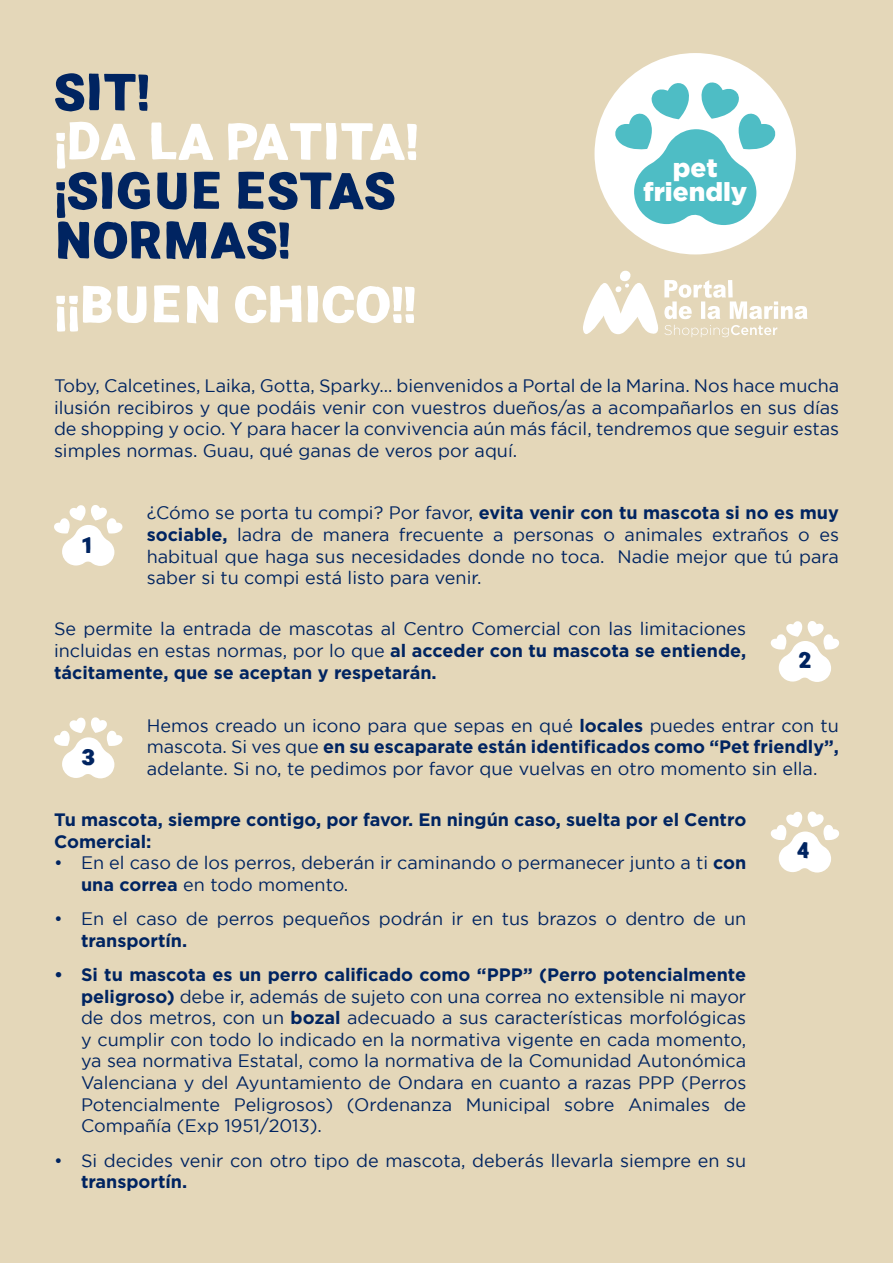
<style>
.page{position:relative;width:893px;height:1263px;background:#e4d7b9}
.page>*{position:absolute;margin:0;border:0;box-sizing:border-box;transform-origin:0 0}
.t1{font:700 50.25px "Ramona";color:#fff}
.t2{font:700 50.25px/49.3px "Ramona";color:#002461}
.t3{font:900 25.95px/23.5px "Gotham";color:#fff;text-align:center}
.t4{font:700 21.3px "Ramona";color:#002461}
.t5{font:18px/21.6px "Gotham";color:#002461;text-align:justify}
.t6{font:700 18px/21.6px "Gotham";color:#002461}
.s1{font-weight:700}
</style>
<div class="page">
<div style="left:594px;top:53px;width:202px;height:201px;background:#fff;border-radius:50%"></div>
<svg style="left:614px;top:82px;width:162px;height:143px"></svg>
<svg style="left:54px;top:505px;width:69px;height:61px"></svg>
<svg style="left:54px;top:717px;width:69px;height:61px"></svg>
<svg style="left:770px;top:811px;width:69px;height:62px"></svg>
<svg style="left:770px;top:621px;width:69px;height:61px"></svg>
<svg style="left:583px;top:270px;width:224px;height:67px"></svg>
<h1 class="t2" style="left:54px;top:69px;width:97px">SIT!</h1>
<h1 class="t1" style="left:54px;top:108px;width:365px">¡DA LA PATITA!</h1>
<h1 class="t2" style="left:54px;top:168px;width:343px">¡SIGUE ESTAS<br>NORMAS!</h1>
<h1 class="t1" style="left:54px;top:271px;width:363px">¡¡BUEN CHICO!!</h1>
<h2 class="t3" style="left:643px;top:156px;width:106px">pet friendly</h2>
<p class="t5" style="left:54px;top:375px;width:787px">Toby, Calcetines, Laika, Gotta, Sparky… bienvenidos a Portal de la Marina. Nos hace mucha ilusión recibiros y que podáis venir con vuestros dueños/as a acompañarlos en sus días de shopping y ocio. Y para hacer la convivencia aún más fácil, tendremos que seguir estas simples normas. Guau, qué ganas de veros por aquí.</p>
<p class="t4" style="left:82px;top:531px;width:11px">1</p>
<p class="t5" style="left:147px;top:502px;width:694px">¿Cómo se porta tu compi? Por favor, <span class="s1">evita venir con tu mascota si no es muy sociable,</span> ladra de manera frecuente a personas o animales extraños o es habitual que haga sus necesidades donde no toca. Nadie mejor que tú para saber si tu compi está listo para venir.</p>
<p class="t5" style="left:54px;top:618px;width:694px">Se permite la entrada de mascotas al Centro Comercial con las limitaciones incluidas en estas normas, por lo que <span class="s1">al acceder con tu mascota se entiende, tácitamente, que se aceptan y respetarán.</span></p>
<p class="t4" style="left:799px;top:646px;width:13px">2</p>
<p class="t4" style="left:83px;top:743px;width:13px">3</p>
<p class="t5" style="left:147px;top:714px;width:694px">Hemos creado un icono para que sepas en qué <span class="s1">locales</span> puedes entrar con tu mascota. Si ves que <span class="s1">en su escaparate están identificados como “Pet friendly”, </span>adelante. Si no, te pedimos por favor que vuelvas en otro momento sin ella.</p>
<p class="t6" style="left:54px;top:809px;width:694px">Tu mascota, siempre contigo, por favor. En ningún caso, suelta por el Centro<br>Comercial:</p>
<p class="t5" style="left:81px;top:852px;width:667px;text-indent:-27px">• En el caso de los perros, deberán ir caminando o permanecer junto a ti <span class="s1">con una correa</span> en todo momento.</p>
<p class="t5" style="left:54px;top:908px;width:694px">• En el caso de perros pequeños podrán ir en tus brazos o dentro de un</p>
<p class="t6" style="left:81px;top:929px;width:108px">transportín.</p>
<p class="t5" style="left:81px;top:963px;width:667px;text-indent:-27px"><span class="s1">• Si tu mascota es un perro calificado como “PPP” (Perro potencialmente peligroso)</span> debe ir, además de sujeto con una correa no extensible ni mayor de dos metros, con un <span class="s1">bozal</span> adecuado a sus características morfológicas y cumplir con todo lo indicado en la normativa vigente en cada momento, ya sea normativa Estatal, como la normativa de la Comunidad Autonómica Valenciana y del Ayuntamiento de Ondara en cuanto a razas PPP (Perros Potencialmente Peligrosos) (Ordenanza Municipal sobre Animales de Compañía (Exp 1951/2013).</p>
<p class="t5" style="left:54px;top:1149px;width:694px">• Si decides venir con otro tipo de mascota, deberás llevarla siempre en su</p>
<p class="t6" style="left:81px;top:1171px;width:108px">transportín.</p>
<p class="t4" style="left:797px;top:836px;width:14px">4</p>
</div>
